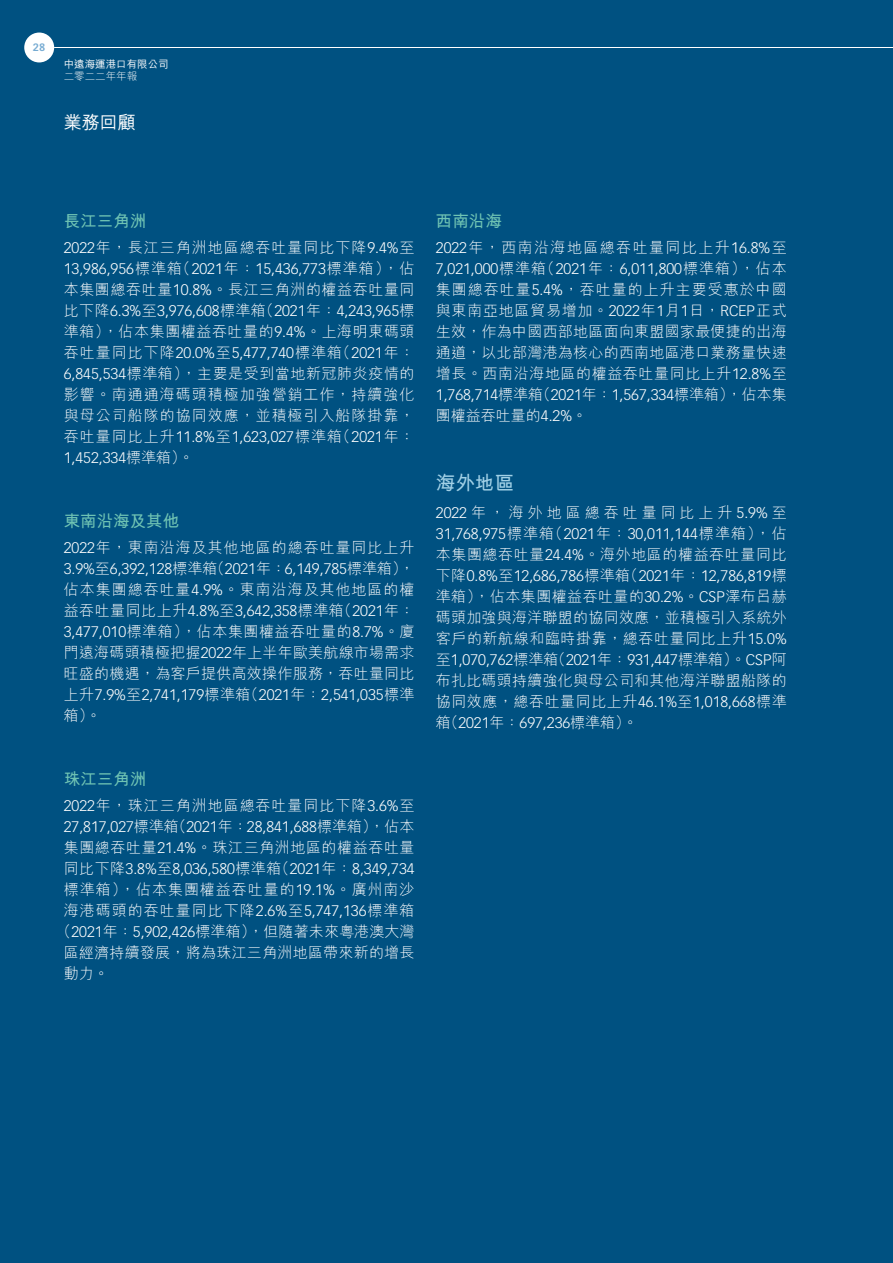
<style>
.page{position:relative;width:893px;height:1263px;background:#005181}
.page>*{position:absolute;margin:0;border:0;box-sizing:border-box;transform-origin:0 0}
.t1{font:19.5px "M Hei HK Bold E Ten B5 H";color:#a1d0e6}
.t2{font:18px "M Hei HK Medium E Ten B5 H";color:#fff}
.t3{font:16.5px "M Hei HK Bold E Ten B5 H";color:#6fc3b3}
.t4{font:300 15px/21px "Vectora LT Std";color:#fff}
.t5{font:15px/21px "M Hei HK Light E Ten B5 H";letter-spacing:.04em;color:#fff;text-align:justify}
.t6{font:15px "M Hei HK Light E Ten B5 H";letter-spacing:.065em;color:#fff}
.t7{font:15px/21px "M Hei HK Light E Ten B5 H";letter-spacing:.02em;color:#fff}
.t8{font:15px "M Hei HK Light E Ten B5 H";letter-spacing:.01em;color:#fff}
.t9{font:15px "M Hei HK Light E Ten B5 H";letter-spacing:.07em;color:#fff}
.t10{font:15px "M Hei HK Light E Ten B5 H";letter-spacing:.095em;color:#fff}
.t11{font:15px "M Hei HK Light E Ten B5 H";letter-spacing:.265em;color:#fff}
.t12{font:15px "M Hei HK Light E Ten B5 H";color:#fff}
.t13{font:10.5px "M Hei HK Medium E Ten B5 H";color:#fff}
.t14{font:10.5px "M Hei HK Light E Ten B5 H";color:#fff}
.t15{font:700 10.5px "Vectora LT Std";color:#76abd2}
.s1{font-family:"Vectora LT Std";font-weight:300}
.s2{font-family:"M Hei HK Light E Ten B5 H";font-weight:400}
</style>
<div class="page">
<hr style="left:54px;top:47px;width:839px;height:1px;background:#fff">
<div style="left:24px;top:33px;width:30px;height:29px;background:#fff;border-radius:50%"></div>
<p class="t15" style="left:33px;top:42px;width:14px">28</p>
<p class="t13" style="left:64px;top:60px;width:106px">中遠海運港口有限公司</p>
<p class="t14" style="left:64px;top:72px;width:75px">二零二二年年報</p>
<p class="t2" style="left:64px;top:116px;width:74px">業務回顧</p>
<p class="t3" style="left:64px;top:215px;width:84px">長江三角洲</p>
<p class="t6" style="left:64px;top:241px;width:352px"><span class="s1">2022</span>年，長江三角洲地區總吞吐量同比下降<span class="s1">9.4%</span>至</p>
<p class="t4" style="left:64px;top:259px;width:352px">13,986,956<span class="s2">標準箱（</span>2021<span class="s2">年：</span>15,436,773<span class="s2">標準箱），佔</span></p>
<p class="t5" style="left:64px;top:281px;width:352px">本集團總吞吐量<span class="s1">10.8%</span>。長江三角洲的權益吞吐量同</p>
<p class="t4" style="left:64px;top:301px;width:352px"><span class="s2">比下降</span>6.3%<span class="s2">至</span>3,976,608<span class="s2">標準箱（</span>2021<span class="s2">年：</span>4,243,965<span class="s2">標</span></p>
<p class="t5" style="left:64px;top:323px;width:352px">準箱），佔本集團權益吞吐量的<span class="s1">9.4%</span>。上海明東碼頭</p>
<p class="t4" style="left:64px;top:343px;width:352px"><span class="s2">吞吐量同比下降</span>20.0%<span class="s2">至</span>5,477,740<span class="s2">標準箱（</span>2021<span class="s2">年：</span></p>
<p class="t5" style="left:64px;top:365px;width:352px"><span class="s1">6,845,534</span>標準箱），主要是受到當地新冠肺炎疫情的影響。南通通海碼頭積極加強營銷工作，持續強化與母公司船隊的協同效應，並積極引入船隊掛靠，</p>
<p class="t4" style="left:64px;top:427px;width:352px"><span class="s2">吞吐量同比上升</span>11.8%<span class="s2">至</span>1,623,027<span class="s2">標準箱（</span>2021<span class="s2">年：<br></span>1,452,334<span class="s2">標準箱）。</span></p>
<p class="t3" style="left:64px;top:515px;width:117px">東南沿海及其他</p>
<p class="t6" style="left:64px;top:542px;width:352px"><span class="s1">2022</span>年，東南沿海及其他地區的總吞吐量同比上升</p>
<p class="t4" style="left:64px;top:559px;width:352px">3.9%<span class="s2">至</span>6,392,128<span class="s2">標準箱（</span>2021<span class="s2">年：</span>6,149,785<span class="s2">標準箱），</span></p>
<p class="t6" style="left:64px;top:584px;width:352px">佔本集團總吞吐量<span class="s1">4.9%</span>。東南沿海及其他地區的權</p>
<p class="t4" style="left:64px;top:601px;width:352px"><span class="s2">益吞吐量同比上升</span>4.8%<span class="s2">至</span>3,642,358<span class="s2">標準箱（</span>2021<span class="s2">年：</span></p>
<p class="t5" style="left:64px;top:623px;width:352px"><span class="s1">3,477,010</span>標準箱），佔本集團權益吞吐量的<span class="s1">8.7%</span>。廈門遠海碼頭積極把握<span class="s1">2022</span>年上半年歐美航線市場需求旺盛的機遇，為客戶提供高效操作服務，吞吐量同比</p>
<p class="t4" style="left:64px;top:685px;width:352px"><span class="s2">上升</span>7.9%<span class="s2">至</span>2,741,179<span class="s2">標準箱（</span>2021<span class="s2">年：</span>2,541,035<span class="s2">標準</span></p>
<p class="t5" style="left:64px;top:707px;width:39px">箱）。</p>
<p class="t3" style="left:64px;top:773px;width:84px">珠江三角洲</p>
<p class="t6" style="left:64px;top:800px;width:352px"><span class="s1">2022</span>年，珠江三角洲地區總吞吐量同比下降<span class="s1">3.6%</span>至</p>
<p class="t4" style="left:64px;top:817px;width:352px">27,817,027<span class="s2">標準箱（</span>2021<span class="s2">年：</span>28,841,688<span class="s2">標準箱），佔本</span></p>
<p class="t5" style="left:64px;top:839px;width:352px">集團總吞吐量<span class="s1">21.4%</span>。珠江三角洲地區的權益吞吐量</p>
<p class="t4" style="left:64px;top:859px;width:352px"><span class="s2">同比下降</span>3.8%<span class="s2">至</span>8,036,580<span class="s2">標準箱（</span>2021<span class="s2">年：</span>8,349,734</p>
<p class="t6" style="left:64px;top:884px;width:352px">標準箱），佔本集團權益吞吐量的<span class="s1">19.1%</span>。廣州南沙</p>
<p class="t9" style="left:64px;top:905px;width:352px">海港碼頭的吞吐量同比下降<span class="s1">2.6%</span>至<span class="s1">5,747,136</span>標準箱</p>
<p class="t8" style="left:56px;top:926px;width:360px">（<span class="s1">2021</span>年：<span class="s1">5,902,426</span>標準箱），但隨著未來粵港澳大灣</p>
<p class="t7" style="left:64px;top:944px;width:352px">區經濟持續發展，將為珠江三角洲地區帶來新的增長</p>
<p class="t5" style="left:64px;top:965px;width:47px">動力。</p>
<p class="t3" style="left:436px;top:215px;width:67px">西南沿海</p>
<p class="t10" style="left:436px;top:241px;width:352px"><span class="s1">2022</span>年，西南沿海地區總吞吐量同比上升<span class="s1">16.8%</span>至</p>
<p class="t4" style="left:436px;top:259px;width:352px">7,021,000<span class="s2">標準箱（</span>2021<span class="s2">年：</span>6,011,800<span class="s2">標準箱），佔本</span></p>
<p class="t5" style="left:436px;top:281px;width:352px">集團總吞吐量<span class="s1">5.4%</span>，吞吐量的上升主要受惠於中國與東南亞地區貿易增加。<span class="s1">2022</span>年<span class="s1">1</span>月<span class="s1">1</span>日，<span class="s1">RCEP</span>正式生效，作為中國西部地區面向東盟國家最便捷的出海通道，以北部灣港為核心的西南地區港口業務量快速增長。西南沿海地區的權益吞吐量同比上升<span class="s1">12.8%</span>至</p>
<p class="t4" style="left:436px;top:385px;width:352px">1,768,714<span class="s2">標準箱（</span>2021<span class="s2">年：</span>1,567,334<span class="s2">標準箱），佔本集</span></p>
<p class="t12" style="left:436px;top:409px;width:153px">團權益吞吐量的<span class="s1">4.2%</span>。</p>
<h1 class="t1" style="left:436px;top:475px;width:79px">海外地區</h1>
<p class="t11" style="left:436px;top:507px;width:352px"><span class="s1">2022</span>年，海外地區總吞吐量同比上升<span class="s1">5.9%</span>至</p>
<p class="t4" style="left:436px;top:524px;width:352px">31,768,975<span class="s2">標準箱（</span>2021<span class="s2">年：</span>30,011,144<span class="s2">標準箱），佔</span></p>
<p class="t5" style="left:436px;top:546px;width:352px">本集團總吞吐量<span class="s1">24.4%</span>。海外地區的權益吞吐量同比</p>
<p class="t4" style="left:436px;top:566px;width:352px"><span class="s2">下降</span>0.8%<span class="s2">至</span>12,686,786<span class="s2">標準箱（</span>2021<span class="s2">年：</span>12,786,819<span class="s2">標</span></p>
<p class="t5" style="left:436px;top:588px;width:352px">準箱），佔本集團權益吞吐量的<span class="s1">30.2%</span>。<span class="s1">CSP</span>澤布呂赫碼頭加強與海洋聯盟的協同效應，並積極引入系統外客戶的新航線和臨時掛靠，總吞吐量同比上升<span class="s1">15.0%</span></p>
<p class="t4" style="left:436px;top:650px;width:352px"><span class="s2">至</span>1,070,762<span class="s2">標準箱（</span>2021<span class="s2">年：</span>931,447<span class="s2">標準箱）。</span>CSP<span class="s2">阿</span></p>
<p class="t7" style="left:436px;top:672px;width:352px">布扎比碼頭持續強化與母公司和其他海洋聯盟船隊的協同效應，總吞吐量同比上升<span class="s1">46.1%</span>至<span class="s1">1,018,668</span>標準</p>
<p class="t4" style="left:436px;top:713px;width:203px"><span class="s2">箱（</span>2021<span class="s2">年：</span>697,236<span class="s2">標準箱）。</span></p>
</div>
